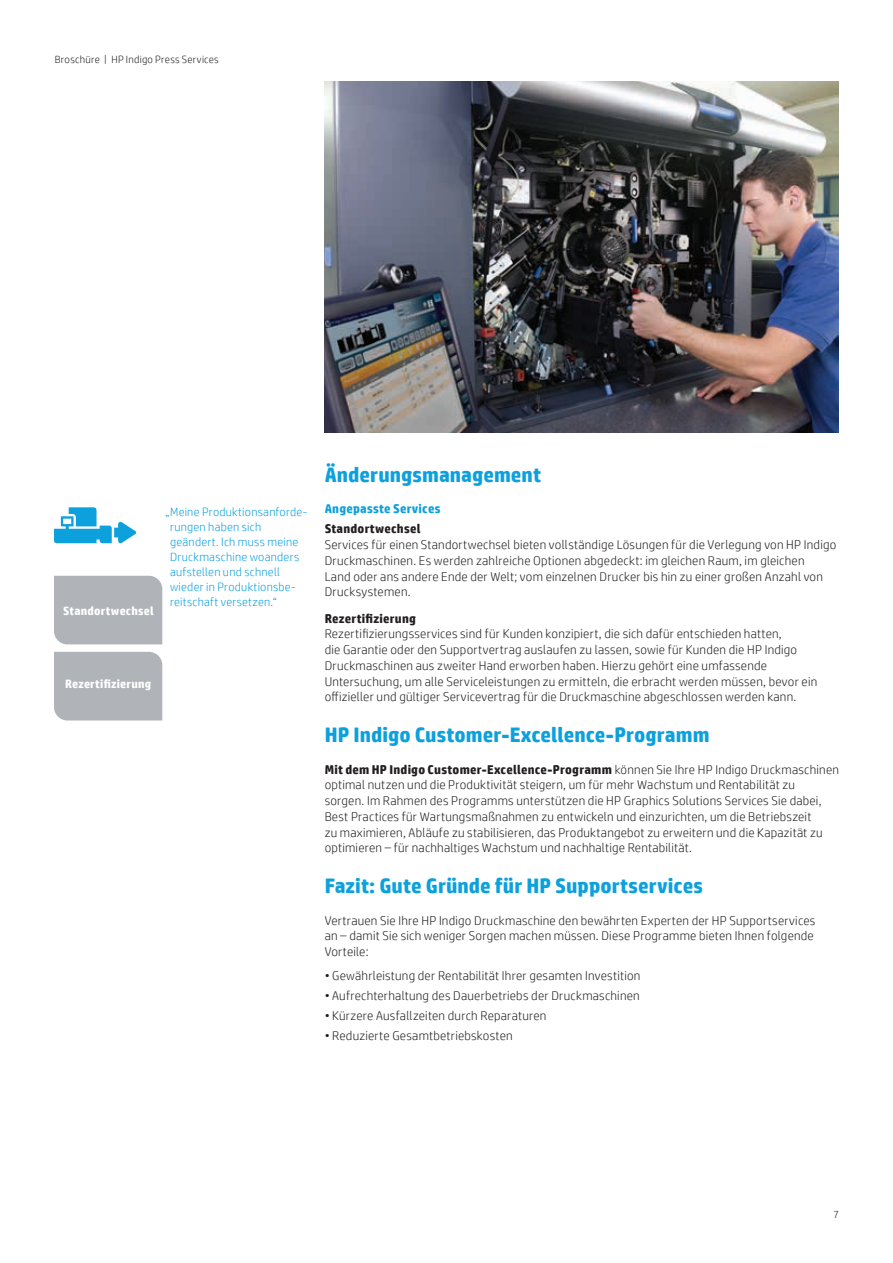
<style>
.page{position:relative;width:893px;height:1263px;background:#fff}
.page>*{position:absolute;margin:0;border:0;box-sizing:border-box;transform-origin:0 0}
.t1{font:700 21px "HP Simplified";letter-spacing:.005em;color:#0ca0dd}
.t2{font:300 12.75px/15.8px "HP Simplified";letter-spacing:.015em;color:#231f20}
.t3{font:700 12.75px "HP Simplified";letter-spacing:.015em;color:#231f20}
.t4{font:700 12.75px "HP Simplified";letter-spacing:.02em;color:#0ca0dd}
.t5{font:300 12px/15px "HP Simplified";letter-spacing:.02em;color:#0ca0dd}
.t6{font:700 12px "HP Simplified";letter-spacing:.02em;color:#fff}
.t7{font:300 10.5px "HP Simplified";letter-spacing:.025em;color:#231f20}
.s1{font-weight:700}
</style>
<div class="page">
<div style="left:54px;top:652px;width:108px;height:68px;background:#b0b4b8"></div>
<div style="left:54px;top:576px;width:108px;height:68px;background:#b0b4b8"></div>
<img style="left:325px;top:81px;width:514px;height:351px">
<svg style="left:54px;top:507px;width:83px;height:36px"></svg>
<p class="t7" style="left:55px;top:52px;width:165px">Broschüre | HP Indigo Press Services</p>
<p class="t6" style="left:63px;top:603px;width:92px">Standortwechsel</p>
<p class="t5" style="left:170px;top:504px;width:139px;text-indent:-5px">„Meine Produktionsanforde&shy;rungen haben sich geändert. Ich muss meine<br>Druckmaschine woanders aufstellen und schnell wieder in Produktionsbe&shy;reitschaft versetzen.“</p>
<p class="t6" style="left:65px;top:676px;width:88px">Rezertifizierung</p>
<h1 class="t1" style="left:325px;top:460px;width:218px">Änderungsmanagement</h1>
<p class="t4" style="left:325px;top:501px;width:117px">Angepasste Services</p>
<p class="t3" style="left:325px;top:520px;width:97px">Standortwechsel</p>
<p class="t2" style="left:325px;top:536px;width:513px">Services für einen Standortwechsel bieten vollständige Lösungen für die Verlegung von HP Indigo Druckmaschinen. Es werden zahlreiche Optionen abgedeckt: im gleichen Raum, im gleichen<br>Land oder ans andere Ende der Welt; vom einzelnen Drucker bis hin zu einer großen Anzahl von Drucksystemen.</p>
<p class="t3" style="left:325px;top:610px;width:93px">Rezertifizierung</p>
<p class="t2" style="left:325px;top:626px;width:494px">Rezertifizierungsservices sind für Kunden konzipiert, die sich dafür entschieden hatten,<br>die Garantie oder den Supportvertrag auslaufen zu lassen, sowie für Kunden die HP Indigo Druckmaschinen aus zweiter Hand erworben haben. Hierzu gehört eine umfassende Untersuchung, um alle Serviceleistungen zu ermitteln, die erbracht werden müssen, bevor ein offizieller und gültiger Servicevertrag für die Druckmaschine abgeschlossen werden kann.</p>
<h1 class="t1" style="left:325px;top:721px;width:386px">HP Indigo Customer-Excellence-Programm</h1>
<p class="t2" style="left:325px;top:761px;width:516px"><span class="s1">Mit dem HP Indigo Customer-Excellence-Programm</span> können Sie Ihre HP Indigo Druckmaschinen optimal nutzen und die Produktivität steigern, um für mehr Wachstum und Rentabilität zu<br>sorgen. Im Rahmen des Programms unterstützen die HP Graphics Solutions Services Sie dabei, Best Practices für Wartungsmaßnahmen zu entwickeln und einzurichten, um die Betriebszeit<br>zu maximieren, Abläufe zu stabilisieren, das Produktangebot zu erweitern und die Kapazität zu optimieren – für nachhaltiges Wachstum und nachhaltige Rentabilität.</p>
<h1 class="t1" style="left:325px;top:871px;width:380px">Fazit: Gute Gründe für HP Supportservices</h1>
<p class="t2" style="left:325px;top:912px;width:492px;text-align:justify">Vertrauen Sie Ihre HP Indigo Druckmaschine den bewährten Experten der HP Supportservices an – damit Sie sich weniger Sorgen machen müssen. Diese Programme bieten Ihnen folgende Vorteile:</p>
<p class="t2" style="left:325px;top:967px;width:317px">• Gewährleistung der Rentabilität Ihrer gesamten Investition</p>
<p class="t2" style="left:325px;top:987px;width:317px">• Aufrechterhaltung des Dauerbetriebs der Druckmaschinen</p>
<p class="t2" style="left:325px;top:1007px;width:223px">• Kürzere Ausfallzeiten durch Reparaturen</p>
<p class="t2" style="left:325px;top:1027px;width:189px">• Reduzierte Gesamtbetriebskosten</p>
<p class="t7" style="left:833px;top:1207px;width:7px">7</p>
</div>
